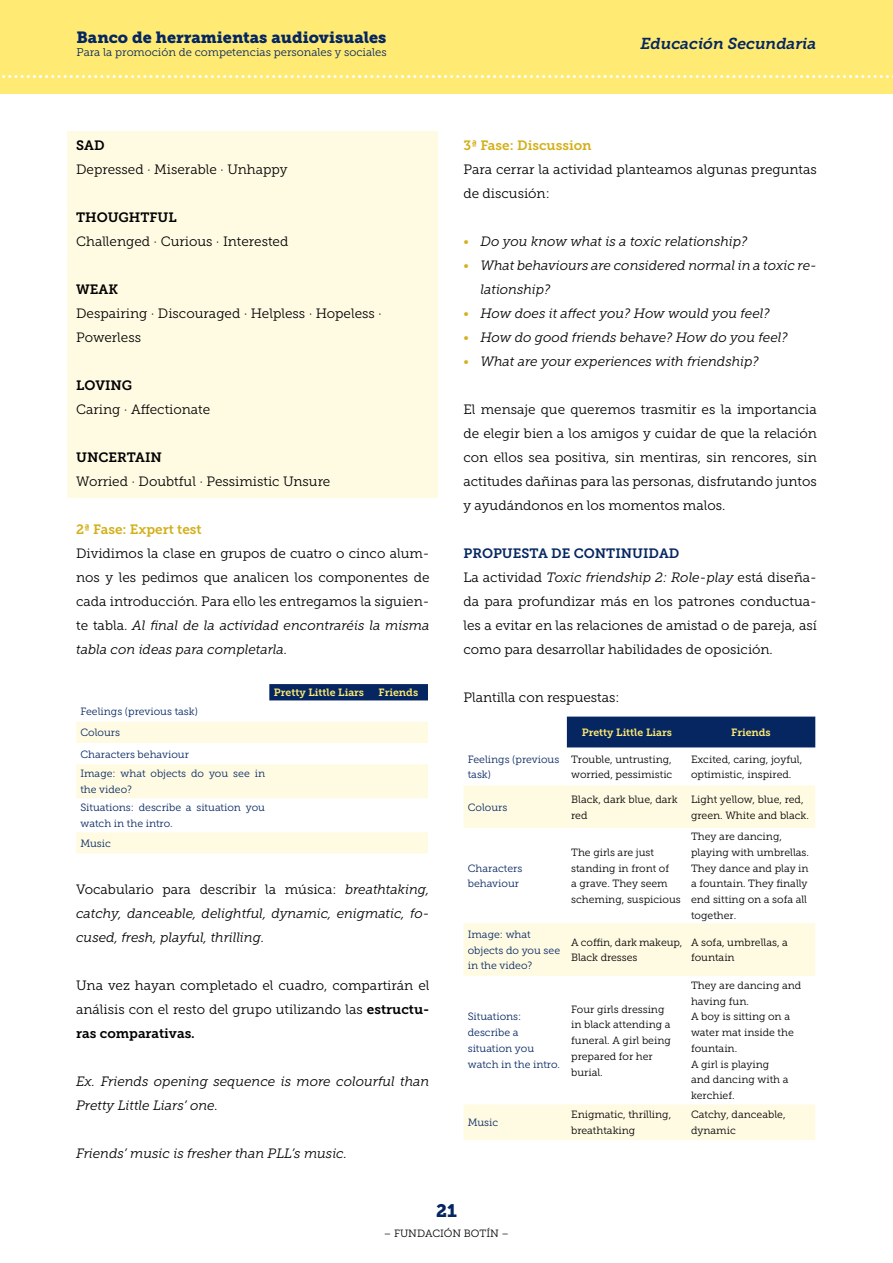
<style>
.page{position:relative;width:893px;height:1263px;background:#fff}
.page>*{position:absolute;margin:0;border:0;box-sizing:border-box;transform-origin:0 0}
.t1{font:18px "Museo Slab 900";color:#052661}
.t2{font:16.2px "Museo Slab 900";color:#052661}
.t3{font:italic 15.75px "Museo Slab 700";color:#052661}
.t4{font:13.5px/24px "Museo Slab 300";color:#000;text-align:justify}
.List_Paragraph{font:italic 13.5px/24px "Museo Slab 300";color:#000}
.t5{font:13.5px "Museo Slab 700";color:#d3b019}
.t6{font:13.5px "Museo Slab 700";color:#000}
.t7{font:13.5px "Museo Slab 700";color:#052661}
.t8{font:11.25px "Museo Slab 300";color:#052661}
.t9{font:10.5px/15.8px "Museo Slab 300";color:#000}
.t10{font:10.5px/15.8px "Museo Slab 300";color:#052661}
.t11{font:10.5px "Museo Slab 700";color:#ffeb73}
.s1{font-style:italic}
.s2{font-style:normal}
.s3{font-family:"Museo Slab 700"}
.s4{font-style:normal;color:#d3b019}
</style>
<div class="page">
<div style="left:0;top:0;width:893px;height:94px;background:#ffeb73"></div>
<svg style="left:2px;top:75px;width:891px;height:3px"></svg>
<div style="left:68px;top:131px;width:370px;height:31px;background:#fffbe3"></div>
<div style="left:68px;top:155px;width:370px;height:31px;background:#fffbe3"></div>
<div style="left:68px;top:179px;width:370px;height:31px;background:#fffbe3"></div>
<div style="left:68px;top:203px;width:370px;height:31px;background:#fffbe3"></div>
<div style="left:68px;top:227px;width:370px;height:31px;background:#fffbe3"></div>
<div style="left:68px;top:251px;width:370px;height:31px;background:#fffbe3"></div>
<div style="left:68px;top:275px;width:370px;height:31px;background:#fffbe3"></div>
<div style="left:68px;top:299px;width:370px;height:31px;background:#fffbe3"></div>
<div style="left:68px;top:323px;width:370px;height:31px;background:#fffbe3"></div>
<div style="left:68px;top:347px;width:370px;height:31px;background:#fffbe3"></div>
<div style="left:68px;top:371px;width:370px;height:31px;background:#fffbe3"></div>
<div style="left:68px;top:395px;width:370px;height:31px;background:#fffbe3"></div>
<div style="left:68px;top:419px;width:370px;height:31px;background:#fffbe3"></div>
<div style="left:68px;top:443px;width:370px;height:31px;background:#fffbe3"></div>
<div style="left:68px;top:467px;width:370px;height:31px;background:#fffbe3"></div>
<div style="left:269px;top:684px;width:159px;height:16px;background:#052661"></div>
<svg style="left:76px;top:722px;width:352px;height:131px;fill:#fffbe3"></svg>
<div style="left:567px;top:717px;width:248px;height:30px;background:#052661"></div>
<svg style="left:463px;top:785px;width:352px;height:355px"></svg>
<p class="t2" style="left:77px;top:28px;width:311px">Banco de herramientas audiovisuales</p>
<p class="t8" style="left:77px;top:46px;width:312px">Para la promoción de competencias personales y sociales</p>
<p class="t6" style="left:76px;top:138px;width:30px">SAD</p>
<p class="t4" style="left:76px;top:157px;width:213px">Depressed · Miserable · Unhappy</p>
<p class="t6" style="left:76px;top:210px;width:102px">THOUGHTFUL</p>
<p class="t4" style="left:76px;top:229px;width:214px">Challenged · Curious · Interested</p>
<p class="t6" style="left:76px;top:282px;width:43px">WEAK</p>
<p class="t4" style="left:76px;top:301px;width:307px">Despairing · Discouraged · Helpless · Hopeless ·</p>
<p class="t4" style="left:76px;top:325px;width:66px">Powerless</p>
<p class="t6" style="left:76px;top:378px;width:58px">LOVING</p>
<p class="t4" style="left:76px;top:397px;width:136px">Caring · Affectionate</p>
<p class="t6" style="left:76px;top:450px;width:87px">UNCERTAIN</p>
<p class="t4" style="left:76px;top:469px;width:256px">Worried · Doubtful · Pessimistic Unsure</p>
<p class="t5" style="left:76px;top:522px;width:127px">2ª Fase: Expert test</p>
<p class="t4" style="left:76px;top:541px;width:355px">Dividimos la clase en grupos de cuatro o cinco alum&shy;nos y les pedimos que analicen los componentes de cada introducción. Para ello les entregamos la siguien&shy;te tabla. <span class="s1">Al final de la actividad encontraréis la misma tabla con ideas para completarla.</span></p>
<p class="t11" style="left:274px;top:687px;width:92px">Pretty Little Liars</p>
<p class="t11" style="left:379px;top:687px;width:41px">Friends</p>
<p class="t10" style="left:80px;top:704px;width:119px">Feelings (previous task)</p>
<p class="t10" style="left:80px;top:725px;width:41px">Colours</p>
<p class="t10" style="left:80px;top:746px;width:110px">Characters behaviour</p>
<p class="t10" style="left:80px;top:766px;width:186px">Image: what objects do you see in the video?</p>
<p class="t10" style="left:80px;top:800px;width:186px">Situations: describe a situation you watch in the intro.</p>
<p class="t10" style="left:80px;top:835px;width:32px">Music</p>
<p class="List_Paragraph" style="left:76px;top:877px;width:355px;text-align:justify"><span class="s2">Vocabulario para describir la música:</span> breathtaking, catchy, danceable, delightful, dynamic, enigmatic, fo&shy;cused, fresh, playful, thrilling.</p>
<p class="t4" style="left:76px;top:973px;width:355px">Una vez hayan completado el cuadro, compartirán el análisis con el resto del grupo utilizando las <span class="s3">estructu&shy;ras comparativas.</span></p>
<p class="List_Paragraph" style="left:76px;top:1069px;width:355px">Ex. Friends opening sequence is more colourful than<br>Pretty Little Liars’ one.</p>
<p class="List_Paragraph" style="left:76px;top:1141px;width:272px">Friends’ music is fresher than PLL’s music.</p>
<p class="t3" style="left:640px;top:34px;width:177px">Educación Secundaria</p>
<p class="t5" style="left:463px;top:138px;width:130px">3ª Fase: Discussion</p>
<p class="t4" style="left:463px;top:157px;width:355px">Para cerrar la actividad planteamos algunas preguntas de discusión:</p>
<p class="List_Paragraph" style="left:463px;top:229px;width:286px"><span class="s4">•</span> Do you know what is a toxic relationship?</p>
<p class="List_Paragraph" style="left:480px;top:253px;width:338px;text-indent:-17px"><span class="s4">•</span> What behaviours are considered normal in a toxic re&shy;lationship?</p>
<p class="List_Paragraph" style="left:463px;top:301px;width:308px"><span class="s4">•</span> How does it affect you? How would you feel?</p>
<p class="List_Paragraph" style="left:463px;top:325px;width:326px"><span class="s4">•</span> How do good friends behave? How do you feel?</p>
<p class="List_Paragraph" style="left:463px;top:349px;width:297px"><span class="s4">•</span> What are your experiences with friendship?</p>
<p class="t4" style="left:463px;top:397px;width:355px">El mensaje que queremos trasmitir es la importancia de elegir bien a los amigos y cuidar de que la relación con ellos sea positiva, sin mentiras, sin rencores, sin actitudes dañinas para las personas, disfrutando juntos y ayudándonos en los momentos malos.</p>
<p class="t7" style="left:463px;top:546px;width:217px">PROPUESTA DE CONTINUIDAD</p>
<p class="t4" style="left:463px;top:565px;width:355px">La actividad <span class="s1">Toxic friendship 2: Role-play</span> está diseña&shy;da para profundizar más en los patrones conductua&shy;les a evitar en las relaciones de amistad o de pareja, así como para desarrollar habilidades de oposición.</p>
<p class="t4" style="left:463px;top:685px;width:158px">Plantilla con respuestas:</p>
<p class="t11" style="left:582px;top:726px;width:92px">Pretty Little Liars</p>
<p class="t11" style="left:731px;top:726px;width:41px">Friends</p>
<p class="t10" style="left:468px;top:751px;width:93px">Feelings (previous task)</p>
<p class="t9" style="left:571px;top:751px;width:103px">Trouble, untrusting, worried, pessimistic</p>
<p class="t9" style="left:691px;top:751px;width:113px">Excited, caring, joyful, optimistic, inspired.</p>
<p class="t10" style="left:468px;top:799px;width:41px">Colours</p>
<p class="t9" style="left:571px;top:791px;width:108px">Black, dark blue, dark red</p>
<p class="t9" style="left:691px;top:791px;width:119px">Light yellow, blue, red, green. White and black.</p>
<p class="t10" style="left:468px;top:860px;width:56px">Characters behaviour</p>
<p class="t9" style="left:571px;top:844px;width:111px">The girls are just standing in front of<br>a grave. They seem scheming, suspicious</p>
<p class="t10" style="left:468px;top:926px;width:94px">Image: what objects do you see in the video?</p>
<p class="t9" style="left:571px;top:934px;width:113px">A coffin, dark makeup,</p>
<p class="t9" style="left:571px;top:950px;width:68px">Black dresses</p>
<p class="t10" style="left:468px;top:1009px;width:94px">Situations: describe a situation you watch in the intro.</p>
<p class="t9" style="left:571px;top:1001px;width:101px">Four girls dressing in black attending a funeral. A girl being prepared for her burial.</p>
<p class="t9" style="left:691px;top:829px;width:120px">They are dancing, playing with umbrellas.<br>They dance and play in a fountain. They finally end sitting on a sofa all together.</p>
<p class="t9" style="left:691px;top:934px;width:98px">A sofa, umbrellas, a fountain</p>
<p class="t9" style="left:691px;top:977px;width:112px">They are dancing and having fun.</p>
<p class="t9" style="left:691px;top:1009px;width:104px">A boy is sitting on a water mat inside the fountain.</p>
<p class="t9" style="left:691px;top:1056px;width:99px">A girl is playing and dancing with a kerchief.</p>
<p class="t10" style="left:468px;top:1115px;width:32px">Music</p>
<p class="t9" style="left:571px;top:1107px;width:102px">Enigmatic, thrilling, breathtaking</p>
<p class="t9" style="left:691px;top:1107px;width:96px">Catchy, danceable, dynamic</p>
<h1 class="t1" style="left:436px;top:1201px;width:22px">21</h1>
<p class="t9" style="left:384px;top:1225px;width:127px">– FUNDACIÓN BOTÍN –</p>
</div>
